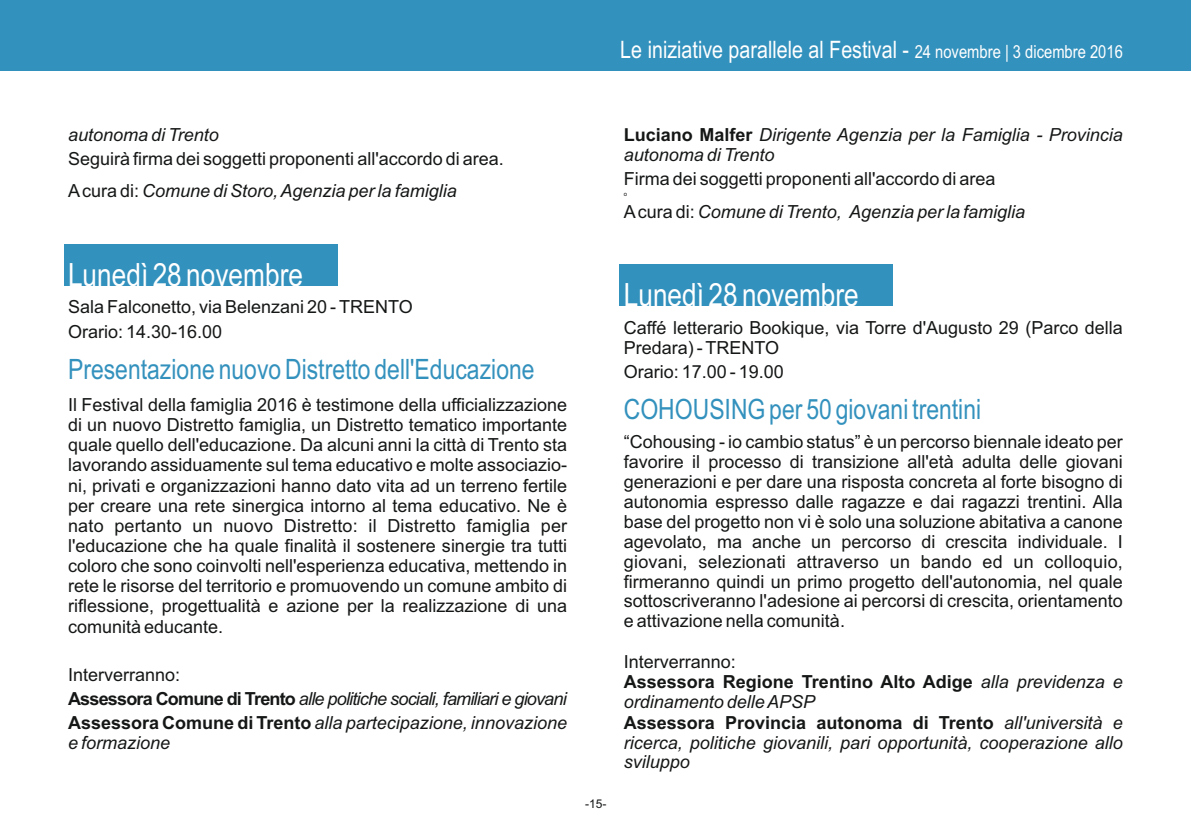
<style>
.page{position:relative;width:1191px;height:840px;background:#fff}
.page>*{position:absolute;margin:0;border:0;box-sizing:border-box;transform-origin:0 0}
.t1{font:32px "Arial Narrow";color:#fff}
.t2{font:28px "Arial Narrow";color:#3391bd}
.t3{font:24px "Arial Narrow";color:#fff}
.t4{font:18px/20.2px "Arial";color:#151616}
.t5{font:italic 18px/20px "Arial";color:#151616}
.t6{font:italic 18px/24.2px "Arial";letter-spacing:-.045em;color:#151616}
.t7{font:12px "Arial";color:#151616}
.t8{font:6px "Arial";color:#151616}
.s1{font-size:18px}
.s2{font-style:italic}
.s3{font-style:normal}
.s4{font-weight:700;font-style:normal}
</style>
<div class="page">
<div style="left:619px;top:264px;width:273px;height:41px;background:#3391bd"></div>
<div style="left:64px;top:243px;width:273px;height:42px;background:#3391bd"></div>
<div style="left:0;top:0;width:1191px;height:70px;background:#3391bd"></div>
<h3 class="t3" style="left:620px;top:41px;width:504px">Le iniziative parallele al Festival - <span class="s1">24 novembre | 3 dicembre 2016</span></h3>
<p class="t5" style="left:68px;top:126px;width:152px">autonoma di Trento</p>
<p class="t4" style="left:68px;top:144px;width:437px;line-height:32.2px">Seguirà firma dei soggetti proponenti all'accordo di area.<br>A cura di: <span class="s2">Comune di Storo, Agenzia per la famiglia</span></p>
<h1 class="t1" style="left:68px;top:262px;width:236px">Lunedì 28 novembre</h1>
<p class="t4" style="left:68px;top:296px;width:346px;line-height:24.2px">Sala Falconetto, via Belenzani 20 - TRENTO<br>Orario: 14.30-16.00</p>
<h2 class="t2" style="left:68px;top:358px;width:468px">Presentazione nuovo Distretto dell'Educazione</h2>
<p class="t4" style="left:68px;top:396px;width:500px;text-align:justify">Il Festival della famiglia 2016 è testimone della ufficializzazione di un nuovo Distretto famiglia, un Distretto tematico importante quale quello dell'educazione. Da alcuni anni la città di Trento sta lavorando assiduamente sul tema educativo e molte associazio&shy;ni, privati e organizzazioni hanno dato vita ad un terreno fertile per creare una rete sinergica intorno al tema educativo. Ne è nato pertanto un nuovo Distretto: il Distretto famiglia per l'educazione che ha quale finalità il sostenere sinergie tra tutti coloro che sono coinvolti nell'esperienza educativa, mettendo in rete le risorse del territorio e promuovendo un comune ambito di riflessione, progettualità e azione per la realizzazione di una comunità educante.</p>
<p class="t6" style="left:68px;top:663px;width:500px"><span class="s3">Interverranno:<br></span><span class="s4">Assessora Comune di Trento</span> alle politiche sociali, familiari e giovani<br><span class="s4">Assessora Comune di Trento</span> alla partecipazione, innovazione</p>
<p class="t5" style="left:68px;top:734px;width:104px">e formazione</p>
<p class="t7" style="left:585px;top:798px;width:23px">-15-</p>
<p class="t5" style="left:624px;top:126px;width:500px"><span class="s4">Luciano Malfer</span> Dirigente Agenzia per la Famiglia - Provincia autonoma di Trento</p>
<p class="t4" style="left:624px;top:170px;width:373px">Firma dei soggetti proponenti all'accordo di area</p>
<p class="t8" style="left:624px;top:192px;width:5px">o</p>
<p class="t5" style="left:624px;top:203px;width:403px"><span class="s3">A cura di:</span> Comune di Trento, Agenzia per la famiglia</p>
<h1 class="t1" style="left:624px;top:282px;width:236px">Lunedì 28 novembre</h1>
<p class="t4" style="left:624px;top:318px;width:500px">Caffé letterario Bookique, via Torre d'Augusto 29 (Parco della<br>Predara) - TRENTO</p>
<p class="t4" style="left:624px;top:363px;width:162px">Orario: 17.00 - 19.00</p>
<h2 class="t2" style="left:624px;top:398px;width:359px">COHOUSING per 50 giovani trentini</h2>
<p class="t4" style="left:624px;top:433px;width:500px;text-align:justify">“Cohousing - io cambio status” è un percorso biennale ideato per favorire il processo di transizione all'età adulta delle giovani generazioni e per dare una risposta concreta al forte bisogno di autonomia espresso dalle ragazze e dai ragazzi trentini. Alla base del progetto non vi è solo una soluzione abitativa a canone agevolato, ma anche un percorso di crescita individuale. I giovani, selezionati attraverso un bando ed un colloquio, firmeranno quindi un primo progetto dell'autonomia, nel quale sottoscriveranno l'adesione ai percorsi di crescita, orientamento e attivazione nella comunità.</p>
<p class="t5" style="left:624px;top:653px;width:500px"><span class="s3">Interverranno:<br></span><span class="s4">Assessora Regione Trentino Alto Adige</span> alla previdenza e ordinamento delle APSP<br><span class="s4">Assessora Provincia autonoma di Trento</span> all'università e ricerca, politiche giovanili, pari opportunità, cooperazione allo sviluppo</p>
</div>
